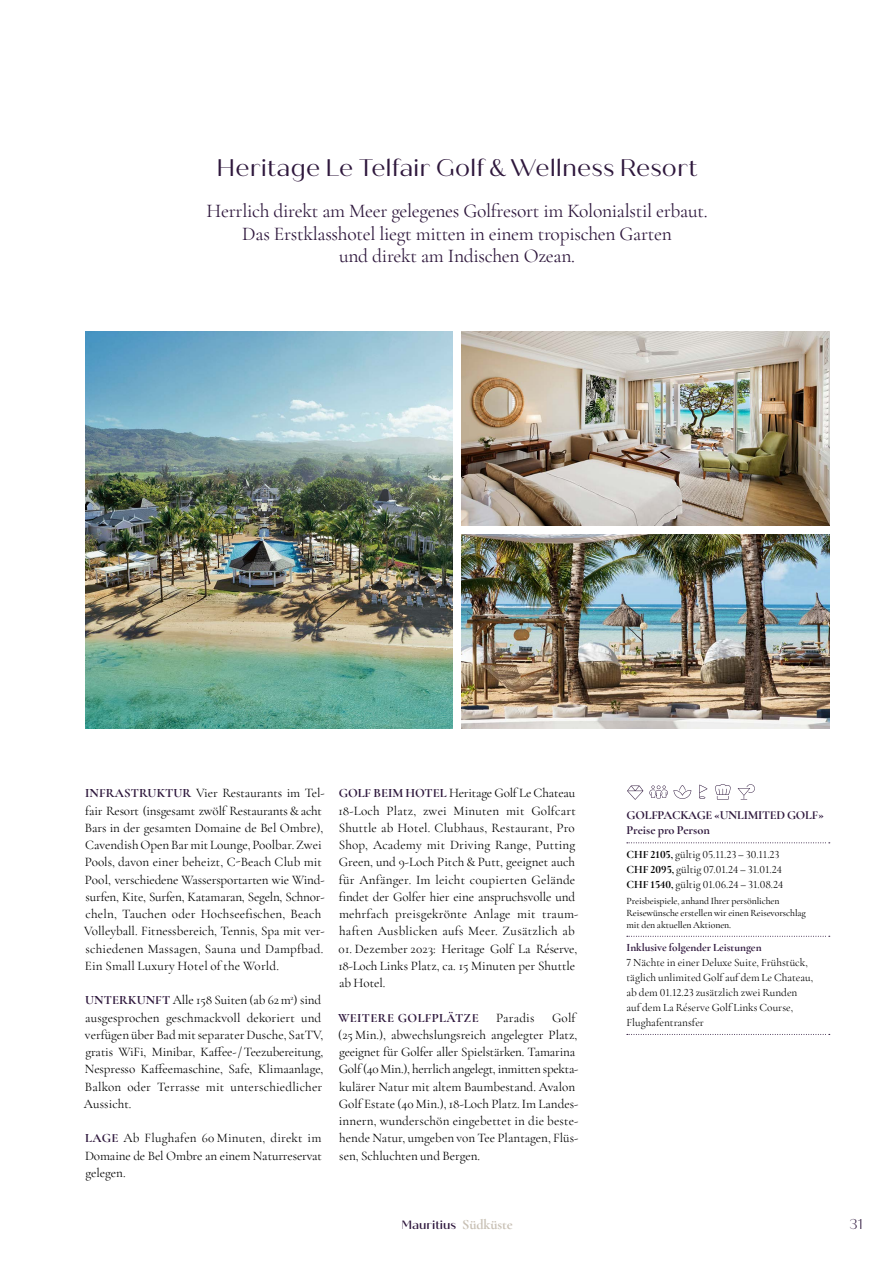
<style>
.page{position:relative;width:893px;height:1263px;background:#fff}
.page>*{position:absolute;margin:0;border:0;box-sizing:border-box;transform-origin:0 0}
._10_Hotel_Titel{font:24px "Quiche Sans";color:#2e173c}
._10_Hotel_Lead{font:19.5px/22.5px "Cormorant Garamond";letter-spacing:-.015em;color:#2e173c;text-align:center}
.t1{font:300 14.25px "Quiche Sans";color:#2e173c}
._00_GS_Einstieg{font:13.2px/17.2px "Cormorant Garamond";color:#000}
._00_GS_Einstieg-2{font:700 12.75px "Cormorant Garamond";letter-spacing:.025em;color:#2e173c}
._30_Tabelle_Titel{font:700 12.3px "Cormorant Garamond";letter-spacing:-.015em;color:#2e173c}
._00_Land{font:500 12px "Quiche Sans";color:#2e173c}
._30_Tabelle_GS{font:11.25px/15px "Cormorant Garamond";color:#000}
._30_Tabelle_GS_Preis{font:11.25px "Cormorant Garamond";color:#000}
._30_Tabelle_UT{font:700 11.25px "Cormorant Garamond";color:#2e173c}
._30_Tabelle_Infotext{font:500 9.75px/12px "Cormorant Garamond";letter-spacing:-.005em;color:#000}
.s1{font-weight:700;font-size:12.75px;color:#2e173c}
.s2{font-weight:700}
.s3{font-family:"Cormorant Garamond";font-weight:700;font-size:14.25px;color:#c8c0b4}
</style>
<div class="page">
<svg style="left:627px;top:842px;width:203px;height:1px"></svg>
<svg style="left:627px;top:936px;width:203px;height:1px"></svg>
<svg style="left:627px;top:1034px;width:203px;height:1px"></svg>
<svg style="left:627px;top:785px;width:16px;height:15px"></svg>
<svg style="left:649px;top:785px;width:19px;height:13px"></svg>
<svg style="left:674px;top:785px;width:17px;height:14px"></svg>
<svg style="left:699px;top:785px;width:8px;height:14px"></svg>
<svg style="left:715px;top:784px;width:16px;height:16px"></svg>
<svg style="left:738px;top:784px;width:17px;height:15px"></svg>
<img style="left:461px;top:332px;width:368px;height:194px">
<img style="left:461px;top:534px;width:368px;height:194px">
<img style="left:85px;top:332px;width:368px;height:396px">
<p class="_10_Hotel_Titel" style="left:217px;top:154px;width:483px">Heritage Le Telfair Golf &amp; Wellness Resort</p>
<p class="_10_Hotel_Lead" style="left:207px;top:200px;width:503px">Herrlich direkt am Meer gelegenes Golfresort im Kolonialstil erbaut.<br>Das Erstklasshotel liegt mitten in einem tropischen Garten<br>und direkt am Indischen Ozean.</p>
<p class="_00_GS_Einstieg" style="left:84px;top:784px;width:242px"><span class="s1">INFRASTRUKTUR</span> Vier Restaurants im Tel&shy;fair Resort (insgesamt zwölf Restaurants &amp; acht Bars in der gesamten Domaine de Bel Ombre), Cavendish Open Bar mit Lounge, Poolbar. Zwei Pools, davon einer beheizt, C-Beach Club mit Pool, verschiedene Wassersportarten wie Wind&shy;surfen, Kite, Surfen, Katamaran, Segeln, Schnor&shy;cheln, Tauchen oder Hochseefischen, Beach Volleyball. Fitnessbereich, Tennis, Spa mit ver&shy;schiedenen Massagen, Sauna und Dampfbad.<br>Ein Small Luxury Hotel of the World.</p>
<p class="_00_GS_Einstieg" style="left:84px;top:991px;width:241px"><span class="s1">UNTERKUNFT</span> Alle 158 Suiten (ab 62 m<sup>2</sup>) sind ausgesprochen geschmackvoll dekoriert und verfügen über Bad mit separater Dusche, SatTV, gratis WiFi, Minibar, Kaffee- / Teezubereitung, Nespresso Kaffeemaschine, Safe, Klimaanlage, Balkon oder Terrasse mit unterschiedlicher Aussicht.</p>
<p class="_00_GS_Einstieg" style="left:85px;top:1129px;width:239px;text-align:justify"><span class="s1">LAGE</span> Ab Flughafen 60 Minuten, direkt im Domaine de Bel Ombre an einem Naturreservat gelegen.</p>
<p class="_00_GS_Einstieg" style="left:338px;top:784px;width:239px;text-align:justify"><span class="s1">GOLF BEIM HOTEL</span> Heritage Golf Le Chateau 18-Loch Platz, zwei Minuten mit Golfcart Shuttle ab Hotel. Clubhaus, Restaurant, Pro Shop, Academy mit Driving Range, Putting Green, und 9-Loch Pitch &amp; Putt, geeignet auch für Anfänger. Im leicht coupierten Gelände findet der Golfer hier eine anspruchsvolle und mehrfach preisgekrönte Anlage mit traum-- haften Ausblicken aufs Meer. Zusätzlich ab</p>
<p class="_00_GS_Einstieg" style="left:338px;top:940px;width:240px">01. Dezember 2023: Heritage Golf La Réserve,<br>18-Loch Links Platz, ca. 15 Minuten per Shuttle ab Hotel.</p>
<p class="_00_GS_Einstieg-2" style="left:338px;top:1009px;width:142px">WEITERE GOLFPLÄTZE</p>
<p class="_00_GS_Einstieg" style="left:496px;top:1009px;width:40px">Paradis</p>
<p class="_00_GS_Einstieg" style="left:338px;top:1009px;width:242px;text-indent:214px">Golf (25 Min.), abwechslungsreich angelegter Platz, geeignet für Golfer aller Spielstärken. Tamarina Golf (40 Min.), herrlich angelegt, inmitten spekta&shy;kulärer Natur mit altem Baumbestand. Avalon Golf Estate (40 Min.), 18-Loch Platz. Im Landes&shy;innern, wunderschön eingebettet in die beste&shy;hende Natur, umgeben von Tee Plantagen, Flüs&shy;sen, Schluchten und Bergen.</p>
<p class="_30_Tabelle_Titel" style="left:627px;top:808px;width:199px">GOLFPACKAGE «UNLIMITED GOLF»</p>
<p class="_30_Tabelle_Titel" style="left:626px;top:823px;width:85px">Preise pro Person</p>
<p class="_30_Tabelle_GS_Preis" style="left:626px;top:847px;width:155px"><span class="s2">CHF 2105,</span> gültig 05.11.23 – 30.11.23</p>
<p class="_30_Tabelle_GS_Preis" style="left:626px;top:862px;width:157px"><span class="s2">CHF 2095,</span> gültig 07.01.24 – 31.01.24</p>
<p class="_30_Tabelle_GS_Preis" style="left:626px;top:877px;width:158px"><span class="s2">CHF 1540,</span> gültig 01.06.24 – 31.08.24</p>
<p class="_30_Tabelle_Infotext" style="left:626px;top:894px;width:181px">Preisbeispiele, anhand Ihrer persönlichen<br>Reisewünsche erstellen wir einen Reisevorschlag mit den aktuellen Aktionen.</p>
<p class="_30_Tabelle_UT" style="left:626px;top:940px;width:137px">Inklusive folgender Leistungen</p>
<p class="_30_Tabelle_GS" style="left:626px;top:955px;width:188px">7 Nächte in einer Deluxe Suite, Frühstück, täglich unlimited Golf auf dem Le Chateau, ab dem 01.12.23 zusätzlich zwei Runden auf dem La Réserve Golf Links Course, Flughafentransfer</p>
<p class="_00_Land" style="left:401px;top:1217px;width:113px">Mauritius <span class="s3">Südküste</span></p>
<p class="t1" style="left:849px;top:1215px;width:15px">31</p>
</div>
